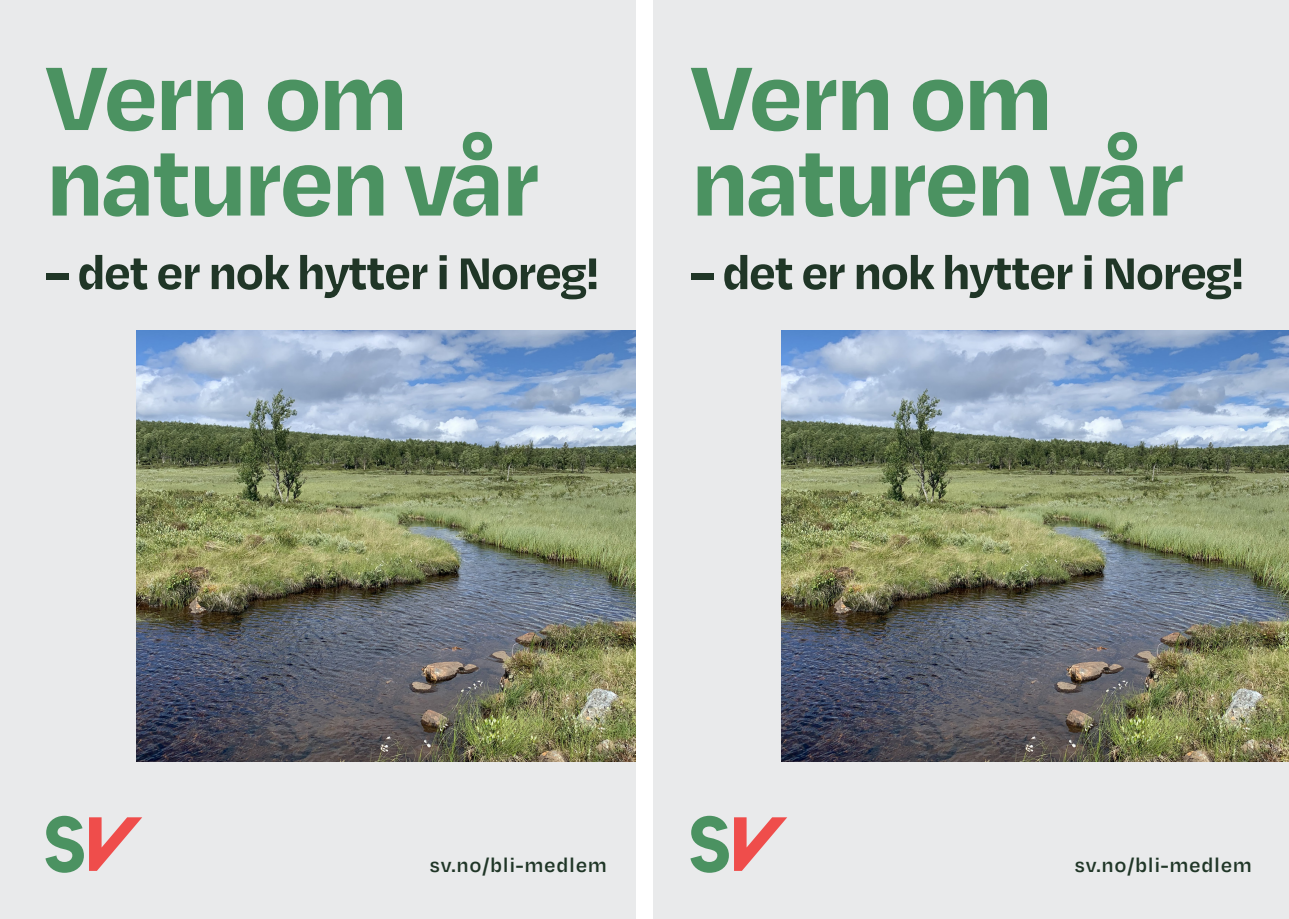
<style>
.page{position:relative;width:1289px;height:919px;background:#fff}
.page>*{position:absolute;margin:0;border:0;box-sizing:border-box;transform-origin:0 0}
.t1{font:700 103.5px/85.5px "Degular Text";letter-spacing:-.04em;color:#4b9261}
.t2{font:700 51px "Degular Text";letter-spacing:-.04em;color:#203627}
.t3{font:600 21.6px "Degular Text";letter-spacing:.03em;color:#203627}
</style>
<div class="page">
<div style="left:0;top:0;width:635px;height:918px;background:#e9eaeb"></div>
<svg style="left:45px;top:815px;width:97px;height:57px"></svg>
<img style="left:136px;top:331px;width:499px;height:430px">
<div style="left:653px;top:0;width:635px;height:918px;background:#e9eaeb"></div>
<svg style="left:690px;top:815px;width:97px;height:57px"></svg>
<img style="left:781px;top:331px;width:507px;height:430px">
<p class="t1" style="left:45px;top:48px;width:497px">Vern om naturen vår</p>
<p class="t2" style="left:45px;top:238px;width:556px">– det er nok hytter i Noreg!</p>
<p class="t1" style="left:690px;top:48px;width:497px">Vern om naturen vår</p>
<p class="t2" style="left:690px;top:238px;width:556px">– det er nok hytter i Noreg!</p>
<p class="t3" style="left:429px;top:851px;width:179px">sv.no/bli-medlem</p>
<p class="t3" style="left:1074px;top:851px;width:179px">sv.no/bli-medlem</p>
</div>
